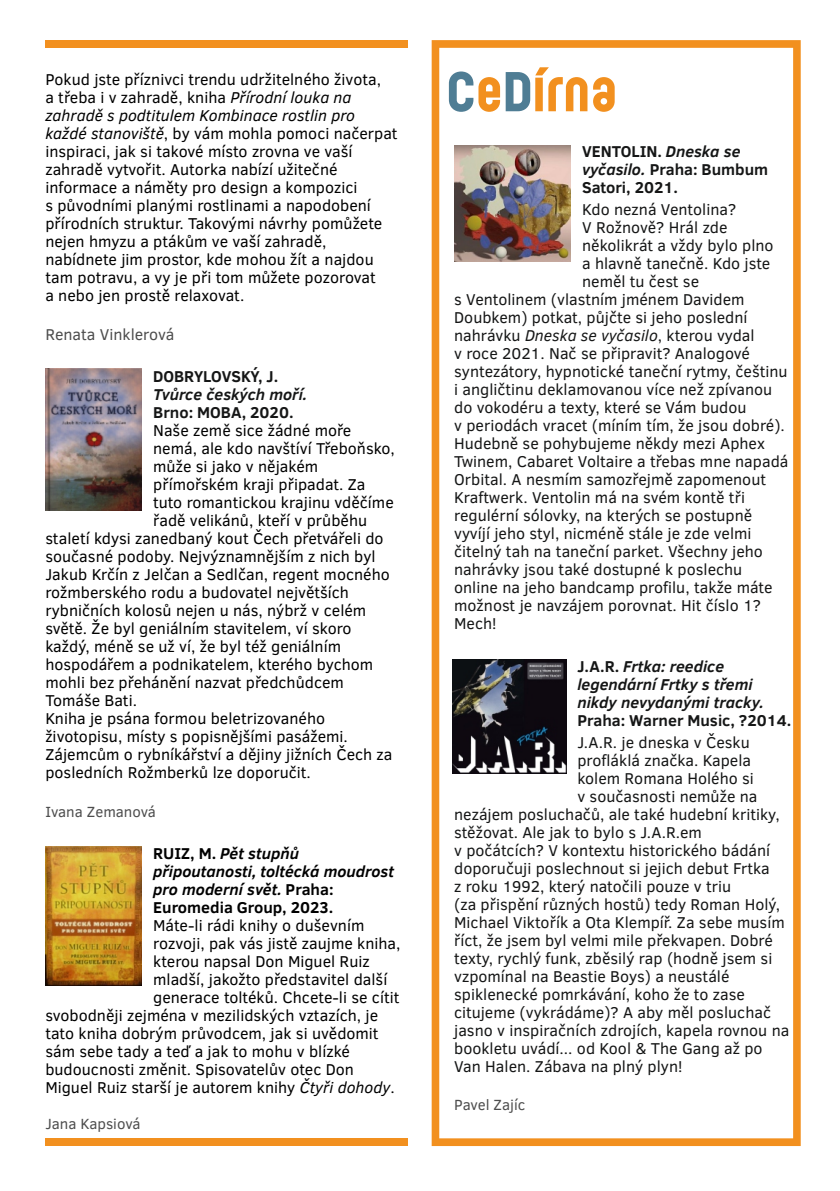
<style>
.page{position:relative;width:840px;height:1191px;background:#fff}
.page>*{position:absolute;margin:0;border:0;box-sizing:border-box;transform-origin:0 0}
.t1{font:700 56px "Ladislav";color:#f2901f}
.t2{font:16px/18px "Clear Sans";color:#000}
.t3{font:16px "Clear Sans";color:#151616}
.t4{font:700 16px/18px "Clear Sans";color:#151616}
.t5{font:italic 700 16px/18px "Clear Sans";color:#000}
.t6{font:italic 700 16px/18px "Clear Sans";color:#151616}
.t7{font:16px "Clear Sans";color:#4d4d4d}
.t8{font:15px "Clear Sans";color:#4d4d4d}
.s1{font-style:italic}
.s2{font-style:normal}
.s3{color:#4f7d94}
</style>
<div class="page">
<img style="left:45px;top:368px;width:97px;height:142px">
<img style="left:45px;top:846px;width:97px;height:139px">
<svg style="left:431px;top:40px;width:369px;height:1106px"></svg>
<div style="left:45px;top:1137px;width:362px;height:8px;background:#f2901f"></div>
<div style="left:45px;top:40px;width:362px;height:7px;background:#f2901f"></div>
<p class="t2" style="left:45px;top:72px;width:353px">Pokud jste příznivci trendu udržitelného života,<br>a třeba i v zahradě, kniha <span class="s1">Přírodní louka na zahradě s podtitulem Kombinace rostlin pro každé stanoviště</span>, by vám mohla pomoci načerpat inspiraci, jak si takové místo zrovna ve vaší zahradě vytvořit. Autorka nabízí užitečné informace a náměty pro design a kompozici<br>s původními planými rostlinami a napodobení přírodních struktur. Takovými návrhy pomůžete nejen hmyzu a ptákům ve vaší zahradě, nabídnete jim prostor, kde mohou žít a najdou tam potravu, a vy je při tom můžete pozorovat<br>a nebo jen prostě relaxovat.</p>
<p class="t7" style="left:45px;top:328px;width:130px">Renata Vinklerová</p>
<p class="t4" style="left:153px;top:369px;width:126px">DOBRYLOVSKÝ, J.</p>
<p class="t6" style="left:153px;top:387px;width:156px">Tvůrce českých moří.</p>
<p class="t4" style="left:153px;top:405px;width:142px">Brno: MOBA, 2020.</p>
<p class="t2" style="left:153px;top:423px;width:200px">Naše země sice žádné moře</p>
<p class="t2" style="left:153px;top:441px;width:243px">nemá, ale kdo navštíví Třeboňsko,</p>
<p class="t2" style="left:153px;top:459px;width:166px">může si jako v nějakém</p>
<p class="t2" style="left:153px;top:477px;width:214px">přímořském kraji připadat. Za</p>
<p class="t2" style="left:153px;top:495px;width:242px">tuto romantickou krajinu vděčíme</p>
<p class="t2" style="left:153px;top:513px;width:215px">řadě velikánů, kteří v průběhu</p>
<p class="t2" style="left:45px;top:531px;width:339px">staletí kdysi zanedbaný kout Čech přetvářeli do</p>
<p class="t2" style="left:45px;top:549px;width:332px">současné podoby. Nejvýznamnějším z nich byl</p>
<p class="t2" style="left:45px;top:567px;width:346px">Jakub Krčín z Jelčan a Sedlčan, regent mocného</p>
<p class="t2" style="left:45px;top:585px;width:305px">rožmberského rodu a budovatel největších</p>
<p class="t2" style="left:45px;top:603px;width:322px">rybničních kolosů nejen u nás, nýbrž v celém</p>
<p class="t2" style="left:45px;top:621px;width:307px">světě. Že byl geniálním stavitelem, ví skoro</p>
<p class="t2" style="left:45px;top:639px;width:297px">každý, méně se už ví, že byl též geniálním</p>
<p class="t2" style="left:45px;top:657px;width:329px">hospodářem a podnikatelem, kterého bychom</p>
<p class="t2" style="left:45px;top:675px;width:300px">mohli bez přehánění nazvat předchůdcem</p>
<p class="t2" style="left:45px;top:693px;width:93px">Tomáše Bati.</p>
<p class="t2" style="left:45px;top:711px;width:281px">Kniha je psána formou beletrizovaného</p>
<p class="t2" style="left:45px;top:729px;width:304px">životopisu, místy s popisnějšími pasážemi.</p>
<p class="t2" style="left:45px;top:747px;width:348px">Zájemcům o rybníkářství a dějiny jižních Čech za</p>
<p class="t2" style="left:45px;top:765px;width:267px">posledních Rožmberků lze doporučit.</p>
<p class="t8" style="left:45px;top:805px;width:112px">Ivana Zemanová</p>
<p class="t5" style="left:153px;top:846px;width:242px"><span class="s2">RUIZ, M.</span> Pět stupňů připoutanosti, toltécká moudrost pro moderní svět. <span class="s2">Praha:<br>Euromedia Group, 2023.</span></p>
<p class="t2" style="left:153px;top:918px;width:212px">Máte-li rádi knihy o duševním</p>
<p class="t2" style="left:153px;top:936px;width:249px">rozvoji, pak vás jistě zaujme kniha,</p>
<p class="t2" style="left:153px;top:954px;width:218px">kterou napsal Don Miguel Ruiz</p>
<p class="t2" style="left:153px;top:972px;width:235px">mladší, jakožto představitel další</p>
<p class="t2" style="left:153px;top:990px;width:247px">generace toltéků. Chcete-li se cítit</p>
<p class="t2" style="left:45px;top:1008px;width:334px">svobodněji zejména v mezilidských vztazích, je</p>
<p class="t2" style="left:45px;top:1026px;width:334px">tato kniha dobrým průvodcem, jak si uvědomit</p>
<p class="t2" style="left:45px;top:1044px;width:306px">sám sebe tady a teď a jak to mohu v blízké</p>
<p class="t2" style="left:45px;top:1062px;width:310px">budoucnosti změnit. Spisovatelův otec Don</p>
<p class="t2" style="left:45px;top:1080px;width:350px">Miguel Ruiz starší je autorem knihy <span class="s1">Čtyři dohody</span>.</p>
<p class="t8" style="left:45px;top:1117px;width:97px">Jana Kapsiová</p>
<h1 class="t1" style="left:446px;top:66px;width:172px"><span class="s3">C</span>e<span class="s3">D</span>írna</h1>
<p class="t4" style="left:581px;top:145px;width:187px">VENTOLIN. <span class="s1">Dneska se vyčasilo.</span> Praha: Bumbum<br>Satori, 2021.</p>
<p class="t3" style="left:581px;top:203px;width:155px">Kdo nezná Ventolina?</p>
<p class="t3" style="left:581px;top:221px;width:147px">V Rožnově? Hrál zde</p>
<p class="t3" style="left:581px;top:239px;width:193px">několikrát a vždy bylo plno</p>
<p class="t3" style="left:581px;top:257px;width:190px">a hlavně tanečně. Kdo jste</p>
<p class="t3" style="left:581px;top:275px;width:118px">neměl tu čest se</p>
<p class="t3" style="left:454px;top:293px;width:292px">s Ventolinem (vlastním jménem Davidem</p>
<p class="t3" style="left:454px;top:311px;width:295px">Doubkem) potkat, půjčte si jeho poslední</p>
<p class="t3" style="left:454px;top:329px;width:302px">nahrávku <span class="s1">Dneska se vyčasilo</span>, kterou vydal</p>
<p class="t3" style="left:454px;top:347px;width:297px">v roce 2021. Nač se připravit? Analogové</p>
<p class="t3" style="left:454px;top:365px;width:335px">syntezátory, hypnotické taneční rytmy, češtinu</p>
<p class="t3" style="left:454px;top:383px;width:319px">i angličtinu deklamovanou více než zpívanou</p>
<p class="t3" style="left:454px;top:401px;width:294px">do vokodéru a texty, které se Vám budou</p>
<p class="t3" style="left:454px;top:419px;width:332px">v periodách vracet (míním tím, že jsou dobré).</p>
<p class="t3" style="left:454px;top:437px;width:312px">Hudebně se pohybujeme někdy mezi Aphex</p>
<p class="t3" style="left:454px;top:455px;width:335px">Twinem, Cabaret Voltaire a třebas mne napadá</p>
<p class="t3" style="left:454px;top:473px;width:313px">Orbital. A nesmím samozřejmě zapomenout</p>
<p class="t3" style="left:454px;top:491px;width:292px">Kraftwerk. Ventolin má na svém kontě tři</p>
<p class="t3" style="left:454px;top:509px;width:299px">regulérní sólovky, na kterých se postupně</p>
<p class="t3" style="left:454px;top:527px;width:299px">vyvíjí jeho styl, nicméně stále je zde velmi</p>
<p class="t3" style="left:454px;top:545px;width:310px">čitelný tah na taneční parket. Všechny jeho</p>
<p class="t3" style="left:454px;top:563px;width:289px">nahrávky jsou také dostupné k poslechu</p>
<p class="t3" style="left:454px;top:581px;width:320px">online na jeho bandcamp profilu, takže máte</p>
<p class="t3" style="left:454px;top:599px;width:308px">možnost je navzájem porovnat. Hit číslo 1?</p>
<p class="t3" style="left:454px;top:617px;width:44px">Mech!</p>
<p class="t6" style="left:577px;top:659px;width:188px"><span class="s2">J.A.R.</span> Frtka: reedice legendární Frtky s třemi nikdy nevydanými tracky.</p>
<p class="t4" style="left:577px;top:713px;width:215px">Praha: Warner Music, ?2014.</p>
<p class="t3" style="left:577px;top:736px;width:174px">J.A.R. je dneska v Česku</p>
<p class="t3" style="left:577px;top:754px;width:175px">profláklá značka. Kapela</p>
<p class="t3" style="left:577px;top:772px;width:178px">kolem Romana Holého si</p>
<p class="t3" style="left:577px;top:790px;width:181px">v současnosti nemůže na</p>
<p class="t3" style="left:454px;top:808px;width:327px">nezájem posluchačů, ale také hudební kritiky,</p>
<p class="t3" style="left:454px;top:826px;width:249px">stěžovat. Ale jak to bylo s J.A.R.em</p>
<p class="t3" style="left:454px;top:844px;width:317px">v počátcích? V kontextu historického bádání</p>
<p class="t3" style="left:454px;top:862px;width:317px">doporučuji poslechnout si jejich debut Frtka</p>
<p class="t3" style="left:454px;top:880px;width:278px">z roku 1992, který natočili pouze v triu</p>
<p class="t3" style="left:454px;top:898px;width:327px">(za přispění různých hostů) tedy Roman Holý,</p>
<p class="t3" style="left:454px;top:916px;width:332px">Michael Viktořík a Ota Klempíř. Za sebe musím</p>
<p class="t3" style="left:454px;top:934px;width:320px">říct, že jsem byl velmi mile překvapen. Dobré</p>
<p class="t3" style="left:454px;top:952px;width:319px">texty, rychlý funk, zběsilý rap (hodně jsem si</p>
<p class="t3" style="left:454px;top:970px;width:277px">vzpomínal na Beastie Boys) a neustálé</p>
<p class="t3" style="left:454px;top:988px;width:292px">spiklenecké pomrkávání, koho že to zase</p>
<p class="t3" style="left:454px;top:1006px;width:318px">citujeme (vykrádáme)? A aby měl posluchač</p>
<p class="t3" style="left:454px;top:1024px;width:336px">jasno v inspiračních zdrojích, kapela rovnou na</p>
<p class="t3" style="left:454px;top:1042px;width:310px">bookletu uvádí... od Kool &amp; The Gang až po</p>
<p class="t3" style="left:454px;top:1060px;width:230px">Van Halen. Zábava na plný plyn!</p>
<p class="t8" style="left:454px;top:1099px;width:73px">Pavel Zajíc</p>
</div>
